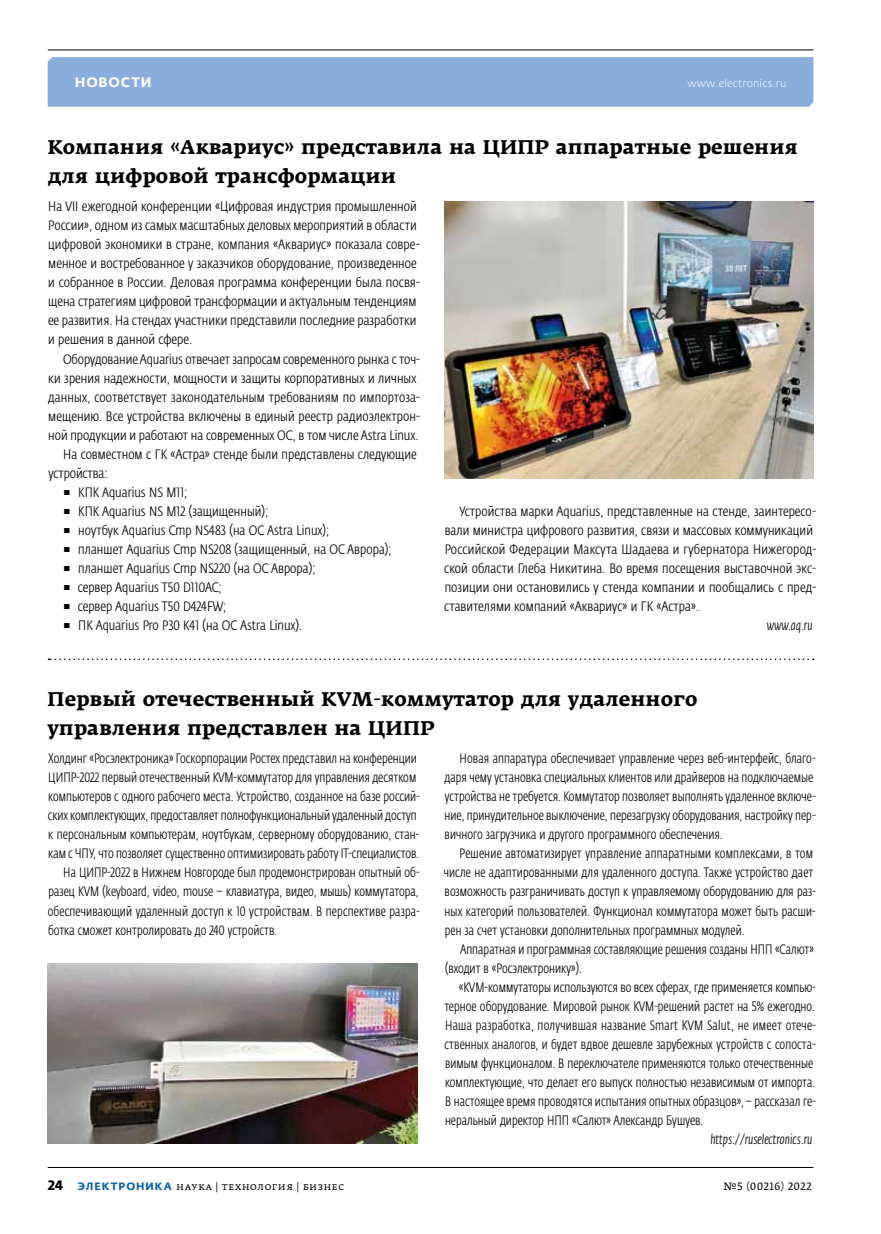
<style>
.page{position:relative;width:881px;height:1234px;background:#fff}
.page>*{position:absolute;margin:0;border:0;box-sizing:border-box;transform-origin:0 0}
.t1{font:700 19.5px/28.5px "Fedra Serif A Pro";letter-spacing:.005em;color:#000}
.t2{font:300 13.5px/19px "Fedra Sans Cond Pro";letter-spacing:.005em;color:#000}
.t3{font:300 13.5px/19px "Fedra Sans Cond Pro";letter-spacing:.005em;color:#000;scale:1.1 1}
.t4{font:italic 300 13.5px "Fedra Sans Cond Pro";letter-spacing:.005em;color:#000}
.t5{font:700 13.5px "Fedra Sans Alt Pro";letter-spacing:.065em;color:#fff}
.t6{font:10.5px "Fedra Serif A Pro";letter-spacing:.035em;color:#000}
.t7{font:300 10.5px "Fedra Sans Pro";letter-spacing:.015em;color:#fff}
.s1{font-family:"Fedra Sans Pro";font-weight:400;font-size:9px}
.s2{font-family:"Fedra Sans Pro";font-weight:700;font-size:13.5px}
.s3{font-family:"Fedra Sans Alt Pro";font-weight:700;color:#0061a7}
</style>
<div class="page">
<div style="left:48px;top:57px;width:765px;height:50px;background:#8baddc"></div>
<hr style="left:48px;top:49px;width:765px;height:1px;background:#000">
<hr style="left:48px;top:1166px;width:765px;height:1px;background:#000">
<img style="left:444px;top:202px;width:369px;height:276px">
<img style="left:48px;top:963px;width:369px;height:180px">
<svg style="left:48px;top:658px;width:765px;height:2px"></svg>
<p class="t5" style="left:75px;top:74px;width:78px">НОВОСТИ</p>
<p class="t7" style="left:687px;top:77px;width:100px">www.electronics.ru</p>
<h1 class="t1" style="left:48px;top:133px;width:751px">Компания «Аквариус» представила на ЦИПР аппаратные решения для цифровой трансформации</h1>
<p class="t3" style="left:48px;top:197px;width:339px">На VII ежегодной конференции «Цифровая индустрия промышленной России», одном из самых масштабных деловых мероприятий в области цифровой экономики в стране, компания «Аквариус» показала совре&shy;менное и востребованное у заказчиков оборудование, произведенное и собранное в России. Деловая программа конференции была посвя&shy;щена стратегиям цифровой трансформации и актуальным тенденциям ее развития. На стендах участники представили последние разработки и решения в данной сфере.</p>
<p class="t3" style="left:63px;top:349px;width:326px">Оборудование Aquarius отвечает запросам современного рынка с точ-</p>
<p class="t3" style="left:48px;top:368px;width:336px">ки зрения надежности, мощности и защиты корпоративных и личных</p>
<p class="t3" style="left:48px;top:387px;width:339px">данных, соответствует законодательным требованиям по импортоза-</p>
<p class="t3" style="left:48px;top:406px;width:339px">мещению. Все устройства включены в единый реестр радиоэлектрон-</p>
<p class="t3" style="left:48px;top:425px;width:338px">ной продукции и работают на современных ОС, в том числе Astra Linux.</p>
<p class="t3" style="left:63px;top:444px;width:322px">На совместном с ГК «Астра» стенде были представлены следующие</p>
<p class="t3" style="left:48px;top:463px;width:55px">устройства:</p>
<p class="t3" style="left:63px;top:482px;width:114px"><span class="s1">▪</span> КПК Aquarius NS M11;</p>
<p class="t3" style="left:63px;top:501px;width:188px"><span class="s1">▪</span> КПК Aquarius NS M12 (защищенный);</p>
<p class="t3" style="left:63px;top:520px;width:243px"><span class="s1">▪</span> ноутбук Aquarius Cmp NS483 (на ОС Astra Linux);</p>
<p class="t3" style="left:63px;top:539px;width:300px"><span class="s1">▪</span> планшет Aquarius Cmp NS208 (защищенный, на ОС Аврора);</p>
<p class="t3" style="left:63px;top:559px;width:231px"><span class="s1">▪</span> планшет Aquarius Cmp NS220 (на ОС Аврора);</p>
<p class="t3" style="left:63px;top:578px;width:146px"><span class="s1">▪</span> сервер Aquarius T50 D110AC;</p>
<p class="t3" style="left:63px;top:597px;width:150px"><span class="s1">▪</span> сервер Aquarius T50 D424FW;</p>
<p class="t3" style="left:63px;top:616px;width:219px"><span class="s1">▪</span> ПК Aquarius Pro P30 K41 (на ОС Astra Linux).</p>
<p class="t3" style="left:444px;top:501px;width:340px;text-indent:15px">Устройства марки Aquarius, представленные на стенде, заинтересо&shy;вали министра цифрового развития, связи и массовых коммуникаций Российской Федерации Максута Шадаева и губернатора Нижегород&shy;ской области Глеба Никитина. Во время посещения выставочной экс&shy;позиции они остановились у стенда компании и пообщались с пред&shy;ставителями компаний «Аквариус» и ГК «Астра».</p>
<p class="t4" style="left:766px;top:617px;width:47px">www.aq.ru</p>
<h1 class="t1" style="left:47px;top:685px;width:651px">Первый отечественный KVM-коммутатор для удаленного управления представлен на ЦИПР</h1>
<p class="t2" style="left:48px;top:749px;width:370px">Холдинг «Росэлектроника» Госкорпорации Ростех представил на конференции</p>
<p class="t2" style="left:48px;top:768px;width:369px">ЦИПР‑2022 первый отечественный KVM-коммутатор для управления десятком</p>
<p class="t2" style="left:48px;top:787px;width:373px">компьютеров с одного рабочего места. Устройство, созданное на базе россий-</p>
<p class="t2" style="left:48px;top:806px;width:370px">ских комплектующих, предоставляет полнофункциональный удаленный доступ</p>
<p class="t2" style="left:48px;top:825px;width:372px">к персональным компьютерам, ноутбукам, серверному оборудованию, стан-</p>
<p class="t2" style="left:48px;top:844px;width:372px">кам с ЧПУ, что позволяет существенно оптимизировать работу IT-специалистов.</p>
<p class="t2" style="left:63px;top:863px;width:357px">На ЦИПР‑2022 в Нижнем Новгороде был продемонстрирован опытный об-</p>
<p class="t2" style="left:48px;top:882px;width:372px">разец KVM (keyboard, video, mouse – клавиатура, видео, мышь) коммутатора,</p>
<p class="t2" style="left:48px;top:901px;width:373px">обеспечивающий удаленный доступ к 10 устройствам. В перспективе разра-</p>
<p class="t2" style="left:48px;top:920px;width:230px">ботка сможет контролировать до 240 устройств.</p>
<p class="t2" style="left:444px;top:749px;width:372px;text-indent:15px">Новая аппаратура обеспечивает управление через веб-интерфейс, благо&shy;даря чему установка специальных клиентов или драйверов на подключаемые устройства не требуется. Коммутатор позволяет выполнять удаленное включе&shy;ние, принудительное выключение, перезагрузку оборудования, настройку пер&shy;вичного загрузчика и другого программного обеспечения.</p>
<p class="t2" style="left:443px;top:844px;width:373px;text-indent:16px">Решение автоматизирует управление аппаратными комплексами, в том числе не адаптированными для удаленного доступа. Также устройство дает возможность разграничивать доступ к управляемому оборудованию для раз&shy;ных категорий пользователей. Функционал коммутатора может быть расши&shy;рен за счет установки дополнительных программных модулей.</p>
<p class="t2" style="left:445px;top:939px;width:370px;text-indent:15px">Аппаратная и программная составляющие решения созданы НПП «Салют» (входит в «Росэлектронику»).</p>
<p class="t2" style="left:444px;top:977px;width:373px;text-indent:15px">«KVM-коммутаторы используются во всех сферах, где применяется компью&shy;терное оборудование. Мировой рынок KVM-решений растет на 5% ежегодно.<br>Наша разработка, получившая название Smart KVM Salut, не имеет отече&shy;ственных аналогов, и будет вдвое дешевле зарубежных устройств с сопоста&shy;вимым функционалом. В переключателе применяются только отечественные комплектующие, что делает его выпуск полностью независимым от импорта.<br>В настоящее время проводятся испытания опытных образцов», – рассказал ге&shy;неральный директор НПП «Салют» Александр Бушуев.</p>
<p class="t4" style="left:710px;top:1130px;width:104px">https://ruselectronics.ru</p>
<p class="t6" style="left:48px;top:1179px;width:298px"><span class="s2">24</span> <span class="s3">ЭЛЕКТРОНИКА</span> наука | технология | бизнес</p>
<p class="t6" style="left:723px;top:1179px;width:89px">№5 (00216) 2022</p>
</div>
